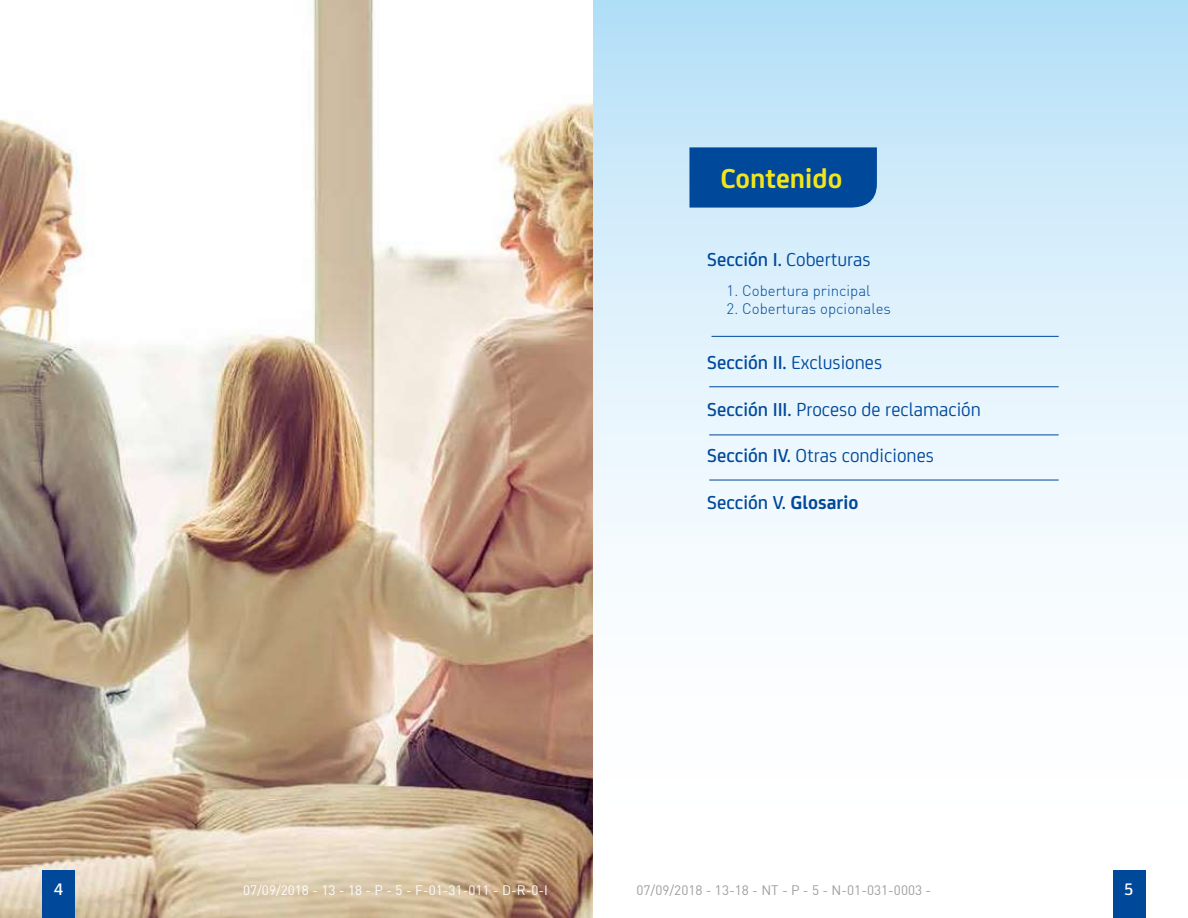
<style>
.page{position:relative;width:1188px;height:918px;background:#fff}
.page>*{position:absolute;margin:0;border:0;box-sizing:border-box;transform-origin:0 0}
.t1{font:700 29.25px "FS Joey";color:#f2e61a}
.t2{font:20.1px "FS Joey";color:#00489a}
.t3{font:500 20.1px "FS Joey";color:#00489a}
.t4{font:500 17.85px "FS Joey";color:#fff}
.t5{font:300 15px "DIN Offc";color:#00489a}
.t6{font:13.5px "DIN Offc";color:#fff}
.t7{font:13.5px "DIN Offc";color:#9d9d9c}
.s1{font-weight:500}
.s2{font-weight:700}
</style>
<div class="page">
<img style="left:0;top:0;width:593px;height:918px">
<div style="left:593px;top:0;width:595px;height:918px;background:linear-gradient(to bottom,#bfe4f9,#fff)"></div>
<div style="left:689px;top:147px;width:188px;height:61px;background:#00489a"></div>
<hr style="left:711px;top:336px;width:348px;height:1px;background:#00489a">
<hr style="left:709px;top:386px;width:350px;height:1px;background:#00489a">
<hr style="left:709px;top:435px;width:350px;height:1px;background:#00489a">
<hr style="left:709px;top:480px;width:350px;height:1px;background:#00489a">
<div style="left:43px;top:871px;width:32px;height:47px;background:#00489a"></div>
<div style="left:1113px;top:871px;width:32px;height:47px;background:#00489a"></div>
<h1 class="t1" style="left:721px;top:156px;width:123px">Contenido</h1>
<p class="t2" style="left:707px;top:245px;width:165px"><span class="s1">Sección I.</span> Coberturas</p>
<p class="t5" style="left:727px;top:282px;width:145px">1. Cobertura principal</p>
<p class="t5" style="left:727px;top:300px;width:166px">2. Coberturas opcionales</p>
<p class="t2" style="left:707px;top:348px;width:176px"><span class="s1">Sección II.</span> Exclusiones</p>
<p class="t2" style="left:707px;top:395px;width:275px"><span class="s1">Sección III.</span> Proceso de reclamación</p>
<p class="t2" style="left:707px;top:441px;width:228px"><span class="s1">Sección IV.</span> Otras condiciones</p>
<p class="t3" style="left:707px;top:488px;width:153px">Sección V. <span class="s2">Glosario</span></p>
<p class="t4" style="left:54px;top:876px;width:11px">4</p>
<p class="t6" style="left:243px;top:882px;width:307px">07/09/2018 - 13 - 18 - P - 5 - F-01-31-011 - D-R-0-I</p>
<p class="t7" style="left:637px;top:882px;width:296px">07/09/2018 - 13-18 - NT - P - 5 - N-01-031-0003 -</p>
<p class="t4" style="left:1124px;top:876px;width:11px">5</p>
</div>
